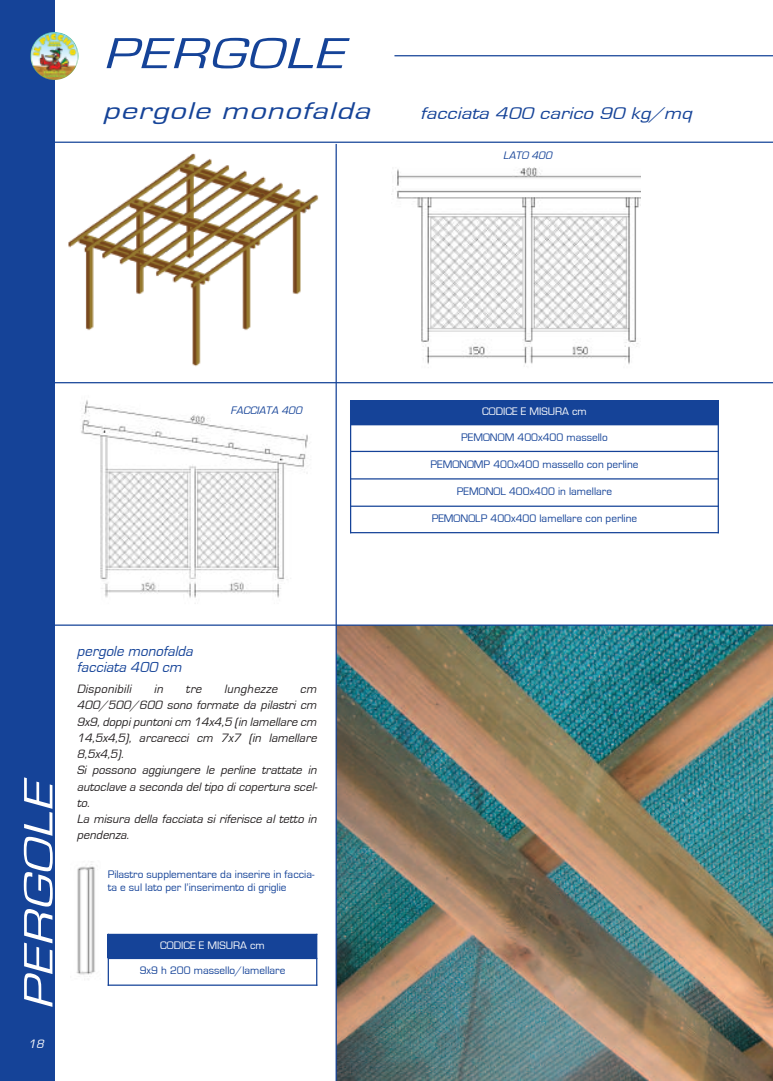
<style>
.page{position:relative;width:773px;height:1081px;background:#fff}
.page>*{position:absolute;margin:0;border:0;box-sizing:border-box;transform-origin:0 0}
.t1{font:italic 45px "Eurostile";color:#154398;scale:1.3 1}
.t2{font:italic 42.5px "Eurostile";color:#fff;scale:1.3 1}
.t3{font:italic 25px "Eurostile";color:#154398;scale:1.3 1}
.t4{font:italic 17.5px "Eurostile";color:#154398;scale:1.2 1}
.t5{font:italic 15px/16.2px "Eurostile";color:#154398}
.t6{font:italic 12.5px/16.2px "Eurostile";color:#231f20}
.t7{font:italic 12.5px "Eurostile";color:#fff}
.t8{font:11.25px/13.5px "Eurostile";color:#154398}
.t9{font:11.25px "Eurostile";color:#fff}
.t10{font:italic 11.25px "Eurostile";color:#154398}
</style>
<div class="page">
<img style="left:337px;top:626px;width:435px;height:455px">
<img style="left:68px;top:153px;width:251px;height:214px">
<img style="left:392px;top:167px;width:248px;height:197px">
<img style="left:81px;top:400px;width:229px;height:204px">
<hr style="left:394px;top:55px;width:378px;height:1px;background:#154398">
<hr style="left:0;top:142px;width:772px;height:1px;background:#154398">
<hr style="left:0;top:382px;width:772px;height:1px;background:#154398">
<hr style="left:0;top:624px;width:772px;height:2px;background:#154398">
<div style="left:350px;top:400px;width:368px;height:25px;background:#154398"></div>
<hr style="left:350px;top:400px;width:1px;height:133px;background:#154398">
<hr style="left:717px;top:400px;width:1px;height:133px;background:#154398">
<hr style="left:350px;top:451px;width:368px;height:1px;background:#154398">
<hr style="left:350px;top:478px;width:368px;height:1px;background:#154398">
<hr style="left:350px;top:505px;width:368px;height:2px;background:#154398">
<hr style="left:350px;top:532px;width:368px;height:1px;background:#154398">
<hr style="left:335px;top:144px;width:2px;height:937px;background:#154398">
<img style="left:76px;top:861px;width:19px;height:114px">
<div style="left:108px;top:934px;width:209px;height:24px;background:#154398"></div>
<hr style="left:108px;top:934px;width:1px;height:52px;background:#154398">
<hr style="left:316px;top:934px;width:1px;height:52px;background:#154398">
<hr style="left:108px;top:958px;width:209px;height:1px;background:#154398">
<hr style="left:108px;top:984px;width:209px;height:2px;background:#154398">
<div style="left:0;top:0;width:55px;height:1081px;background:#154398"></div>
<img style="left:53px;top:32px;width:26px;height:46px">
<h1 class="t1" style="left:103px;top:32px;width:195px">PERGOLE</h1>
<h3 class="t3" style="left:103px;top:99px;width:212px">pergole monofalda</h3>
<h3 class="t4" style="left:420px;top:105px;width:231px">facciata 400 carico 90 kg/mq</h3>
<p class="t10" style="left:503px;top:150px;width:52px">LATO400</p>
<p class="t10" style="left:230px;top:404px;width:75px">FACCIATA 400</p>
<h2 class="t2" style="left:18px;top:1010px;width:184px;rotate:-90deg">PERGOLE</h2>
<p class="t7" style="left:28px;top:1037px;width:19px">18</p>
<p class="t5" style="left:77px;top:643px;width:120px">pergole monofalda facciata 400 cm</p>
<p class="t6" style="left:77px;top:681px;width:58px">Disponibili</p>
<p class="t6" style="left:154px;top:681px;width:13px">in</p>
<p class="t6" style="left:186px;top:681px;width:20px">tre</p>
<p class="t6" style="left:224px;top:681px;width:57px">lunghezze</p>
<p class="t6" style="left:77px;top:681px;width:243px;text-indent:223px">cm<br>400/500/600 sono formate da pilastri cm<br>9x9, doppi puntoni cm 14x4,5 (in lamellare cm<br>14,5x4,5), arcarecci cm 7x7 (in lamellare<br>8,5x4,5).<br>Si possono aggiungere le perline trattate in autoclave a seconda del tipo di copertura scel&shy;to.<br>La misura della facciata si riferisce al tetto in pendenza.</p>
<p class="t8" style="left:108px;top:867px;width:208px">Pilastro supplementare da inserire in faccia&shy;ta e sul lato per l’inserimento di griglie</p>
<p class="t9" style="left:160px;top:940px;width:106px">CODICE E MISURA cm</p>
<p class="t8" style="left:140px;top:964px;width:147px">9x9 h 200 massello/lamellare</p>
<p class="t9" style="left:482px;top:406px;width:106px">CODICE E MISURA cm</p>
<p class="t8" style="left:461px;top:430px;width:148px">PEMONOM 400x400 massello</p>
<p class="t8" style="left:430px;top:458px;width:209px">PEMONOMP 400x400 massello con perline</p>
<p class="t8" style="left:457px;top:485px;width:157px">PEMONOL 400x400 in lamellare</p>
<p class="t8" style="left:431px;top:512px;width:207px">PEMONOLP 400x400 lamellare con perline</p>
</div>
